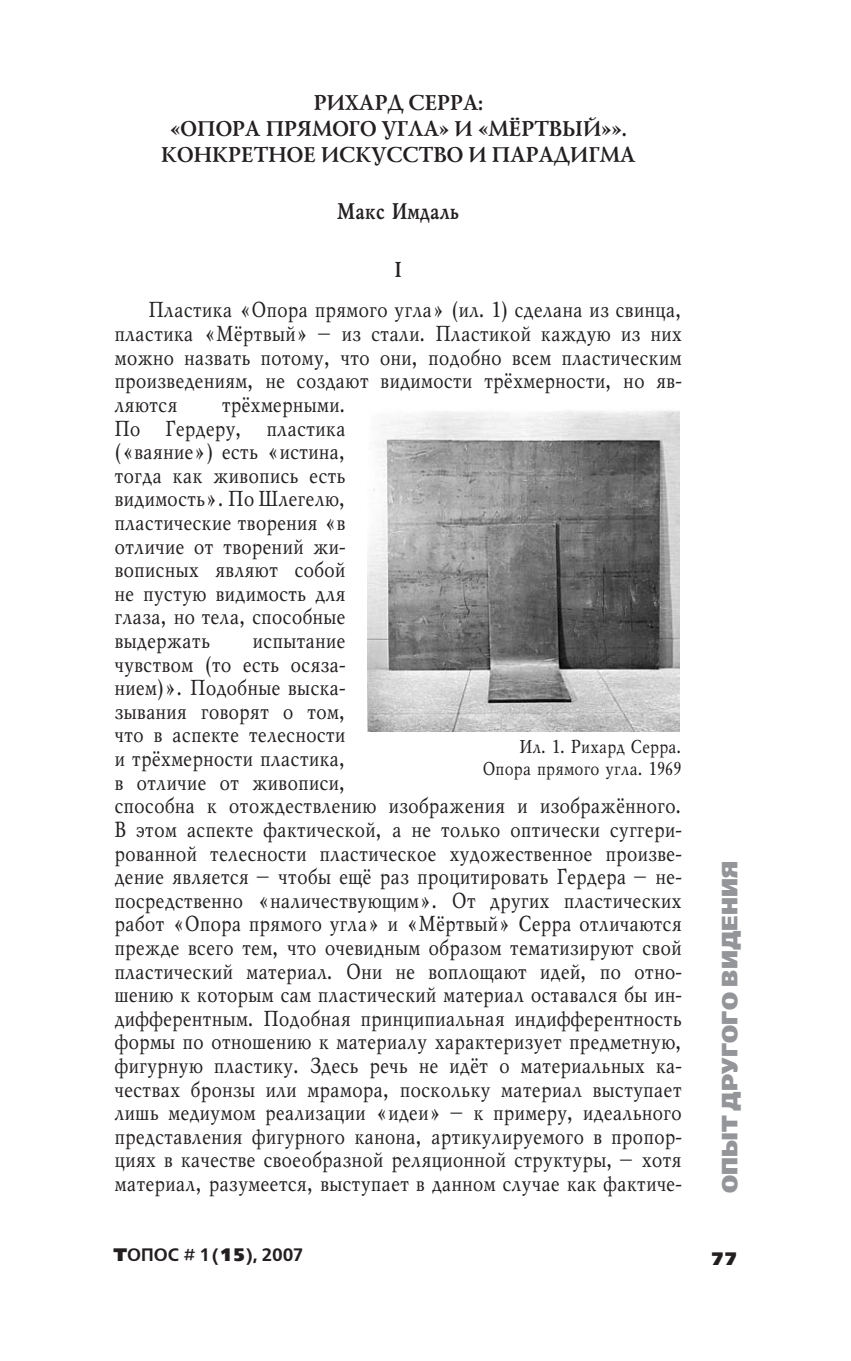
<style>
.page{position:relative;width:851px;height:1361px;background:#fff}
.page>*{position:absolute;margin:0;border:0;box-sizing:border-box;transform-origin:0 0}
.t1{font:700 22px/26px "Lazurski C";color:#231f20;text-align:center}
.t2{font:22px "Free Set Extra CTT";color:#939598}
.t3{font:700 22px "Mysl Narrow C";color:#231f20}
.t4{font:21px/23.6px "Mysl Narrow C";color:#231f20;text-align:justify}
.t5{font:700 21px "Mysl Narrow C";color:#231f20}
.t6{font:18px/21.6px "Mysl Narrow C";color:#231f20;text-align:right}
.t7{font:700 18px "Free Set C";color:#231f20}
.t8{font:18px "Free Set Black C";color:#231f20}
.s1{font-family:"Free Set Extra CTT";font-weight:400}
</style>
<div class="page">
<img style="left:367px;top:410px;width:312px;height:321px">
<p class="t1" style="left:160px;top:90px;width:476px">Рихард Серра:<br>«Опора прямого угла» и «Мёртвый»».<br>Конкретное искусство и парадигма</p>
<p class="t3" style="left:336px;top:199px;width:124px">Макс Имдаль</p>
<p class="t5" style="left:393px;top:258px;width:9px">I</p>
<p class="t4" style="left:113px;top:299px;width:569px;text-indent:34px">Пластика «Опора прямого угла» (ил. 1) сделана из свинца, пластика «Мёртвый» – из стали. Пластикой каждую из них можно назвать потому, что они, подобно всем пластическим произведениям, не создают видимости трёхмерности, но яв&shy;ляются</p>
<p class="t4" style="left:113px;top:393px;width:233px;text-indent:107px">трёхмерными.<br>По Гердеру, пластика («ваяние») есть «истина, тогда как живопись есть видимость». По Шлегелю, пластические творения «в отличие от творений жи&shy;вописных являют собой не пустую видимость для глаза, но тела, способные выдержать</p>
<p class="t4" style="left:113px;top:629px;width:569px;text-align:left;text-indent:138px">испытание<br>чувством (то есть осяза-<br>нием)». Подобные выска-<br>зывания говорят о том,<br>что в аспекте телесности<br>и трёхмерности пластика,<br>в отличие от живописи,<br>способна к отождествлению изображения и изображённого.<br>В этом аспекте фактической, а не только оптически суггери&shy;рованной телесности пластическое художественное произве&shy;дение является – чтобы ещё раз процитировать Гердера – не&shy;посредственно «наличествующим». От других пластических работ «Опора прямого угла» и «Мёртвый» Серра отличаются прежде всего тем, что очевидным образом тематизируют свой пластический материал. Они не воплощают идей, по отно&shy;шению к которым сам пластический материал оставался бы ин&shy;дифферентным. Подобная принципиальная индифферентность формы по отношению к материалу характеризует предметную, фигурную пластику. Здесь речь не идёт о материальных ка&shy;чествах бронзы или мрамора, поскольку материал выступает лишь медиумом реализации «идеи» – к примеру, идеального представления фигурного канона, артикулируемого в пропор&shy;циях в качестве своеобразной реляционной структуры, – хотя материал, разумеется, выступает в данном случае как фактиче-</p>
<p class="t6" style="left:481px;top:737px;width:200px">Ил. 1. Рихард Серра.<br>Опора прямого угла. 1969</p>
<p class="t2" style="left:717px;top:1193px;width:333px;rotate:-90deg">опыт другого видения</p>
<p class="t7" style="left:113px;top:1244px;width:191px"><span class="s1">Ò</span>ОПОС # 1 (<span class="s1">15</span>), 2007</p>
<p class="t8" style="left:710px;top:1248px;width:28px">77</p>
</div>
